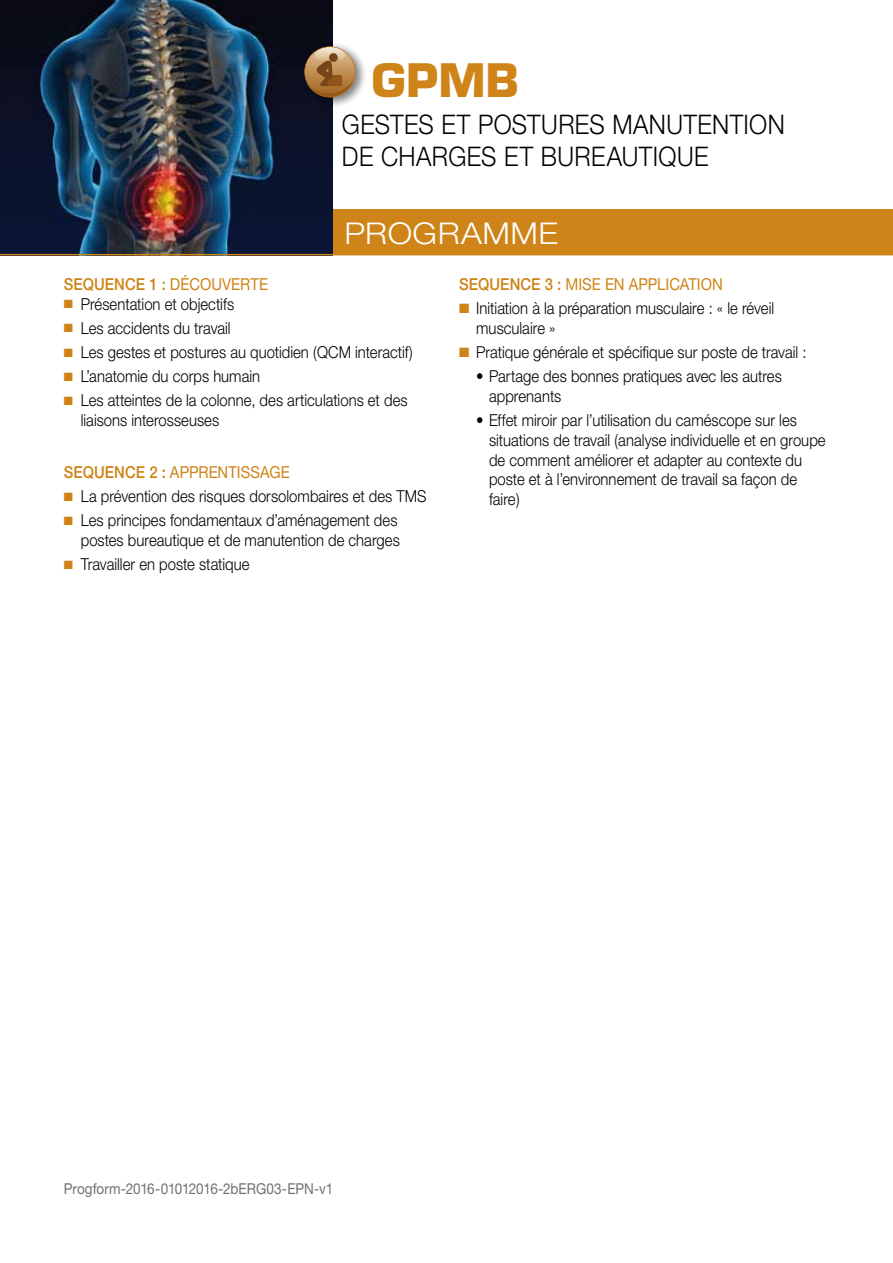
<style>
.page{position:relative;width:893px;height:1263px;background:#fff}
.page>*{position:absolute;margin:0;border:0;box-sizing:border-box;transform-origin:0 0}
.t1{font:700 45px "Eurostile";color:#ce8418}
.t2{font:300 30px "Helvetica Neue";color:#fff;scale:1.1 1}
.t3{font:300 27px/32.4px "Helvetica Neue";letter-spacing:.02em;color:#000;scale:.9 1}
.t4{font:300 16.5px/19.8px "Helvetica Neue";color:#000;scale:.9 1}
.t5{font:16.5px "Helvetica Neue";color:#ce8418;scale:.9 1}
.t6{font:500 16.5px "Helvetica Neue";letter-spacing:.005em;color:#ce8418;scale:.9 1}
.t7{font:15px "Helvetica Neue";letter-spacing:-.005em;color:#707172;scale:.9 1}
.s1{font-weight:400}
.s2{color:#ce8418}
.s3{font-weight:500}
</style>
<div class="page">
<div style="left:298px;top:209px;width:595px;height:46px;background:#ce8418"></div>
<img style="left:0;top:0;width:332px;height:254px">
<hr style="left:0;top:254px;width:893px;height:1px;background:#ce8418">
<div style="left:301px;top:42px;width:67px;height:67px;background:#000;opacity:.3"></div>
<svg style="left:304px;top:46px;width:51px;height:53px;background:#9e7a53"></svg>
<h1 class="t1" style="left:372px;top:52px;width:148px">GPMB</h1>
<h3 class="t3" style="left:342px;top:107px;width:494px">GESTES ET POSTURES MANUTENTION<br>DE CHARGES ET BUREAUTIQUE</h3>
<h2 class="t2" style="left:344px;top:215px;width:42px">Programme</h2>
<p class="t6" style="left:64px;top:274px;width:229px">SEQUENCE 1 : <span class="s1">DÉCOUVERTE</span></p>
<p class="t4" style="left:64px;top:294px;width:191px"><span class="s2">■</span> Présentation et objectifs</p>
<p class="t4" style="left:64px;top:318px;width:187px"><span class="s2">■</span> Les accidents du travail</p>
<p class="t4" style="left:64px;top:342px;width:389px"><span class="s2">■</span> Les gestes et postures au quotidien (QCM interactif)</p>
<p class="t4" style="left:64px;top:366px;width:220px"><span class="s2">■</span> L’anatomie du corps humain</p>
<p class="t4" style="left:81px;top:390px;width:365px;text-indent:-17px"><span class="s2">■</span> Les atteintes de la colonne, des articulations et des liaisons interosseuses</p>
<p class="t5" style="left:64px;top:463px;width:253px"><span class="s3">SEQUENCE 2 :</span> APPRENTISSAGE</p>
<p class="t4" style="left:64px;top:486px;width:405px"><span class="s2">■</span> La prévention des risques dorsolombaires et des TMS</p>
<p class="t4" style="left:64px;top:510px;width:375px;text-align:right"><span class="s2">■</span> Les principes fondamentaux d’aménagement des postes bureautique et de manutention de charges</p>
<p class="t4" style="left:64px;top:554px;width:208px"><span class="s2">■</span> Travailler en poste statique</p>
<p class="t5" style="left:459px;top:274px;width:294px"><span class="s3">SEQUENCE 3 :</span> MISE EN APPLICATION</p>
<p class="t4" style="left:476px;top:298px;width:333px;text-indent:-17px"><span class="s2">■</span> Initiation à la préparation musculaire : « le réveil musculaire »</p>
<p class="t4" style="left:459px;top:342px;width:387px"><span class="s2">■</span> Pratique générale et spécifique sur poste de travail :</p>
<p class="t4" style="left:489px;top:366px;width:327px;text-indent:-13px">• Partage des bonnes pratiques avec les autres apprenants</p>
<p class="t4" style="left:489px;top:410px;width:375px;text-indent:-13px">• Effet miroir par l’utilisation du caméscope sur les situations de travail (analyse individuelle et en groupe de comment améliorer et adapter au contexte du poste et à l’environnement de travail sa façon de faire)</p>
<p class="t7" style="left:64px;top:1180px;width:301px">Progform-2016-01012016-2bERG03-EPN-v1</p>
</div>
